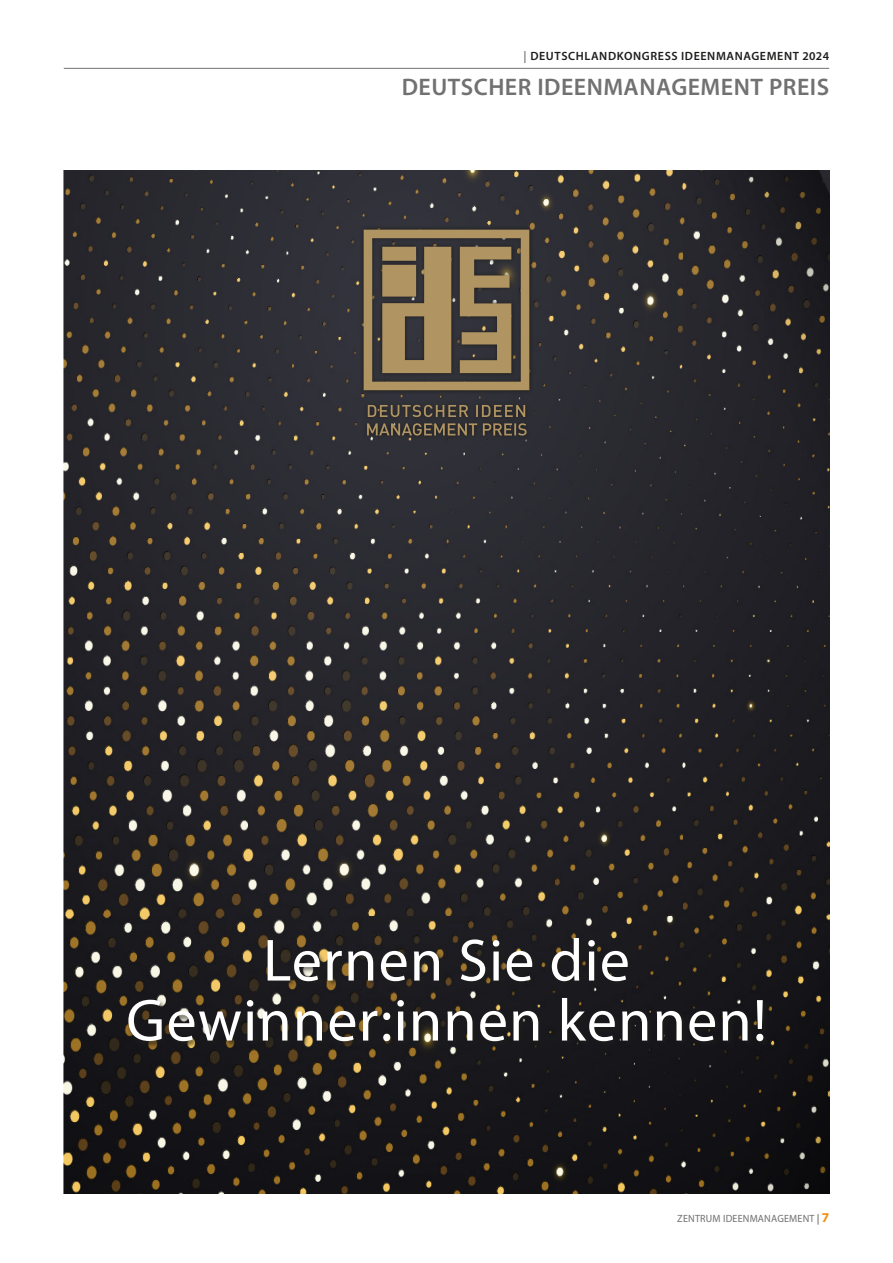
<style>
.page{position:relative;width:893px;height:1263px;background:#fff}
.page>*{position:absolute;margin:0;border:0;box-sizing:border-box;transform-origin:0 0}
.Text_Agenda{font:60px/60px "Myriad Pro";letter-spacing:.02em;color:#fff;text-align:center}
.Headline_grau{font:600 24px "Myriad Pro";letter-spacing:.02em;color:#727172}
.t1{font:600 12px "Myriad Pro";letter-spacing:.05em;color:#1d1d1b}
.t2{font:10.5px "Myriad Pro";letter-spacing:.02em;color:#70706f;scale:.96 1}
.s1{color:#727172}
.s2{font-weight:600}
.s3{font-weight:700;font-size:13.5px;color:#f28f11}
</style>
<div class="page">
<hr style="left:64px;top:68px;width:765px;height:1px;background:#727172">
<img style="left:64px;top:170px;width:619px;height:746px">
<img style="left:683px;top:170px;width:146px;height:746px">
<img style="left:64px;top:916px;width:765px;height:277px">
<svg style="left:359px;top:225px;width:175px;height:215px;fill:#2f2f36"></svg>
<svg style="left:367px;top:423px;width:263px;height:22px"></svg>
<svg style="left:364px;top:205px;width:271px;height:212px"></svg>
<div style="left:127px;top:936px;width:644px;height:113px;background:#1d1d1b"></div>
<p class="t1" style="left:523px;top:48px;width:307px"><span class="s1">|</span> DEUTSCHLANDKONGRESS IDEENMANAGEMENT 2024</p>
<p class="Headline_grau" style="left:402px;top:71px;width:429px">DEUTSCHER IDEENMANAGEMENT PREIS</p>
<p class="Text_Agenda" style="left:126px;top:929px;width:642px">Lernen Sie die<br>Gewinner:innen kennen!</p>
<p class="t2" style="left:677px;top:1212px;width:160px">ZENTRUM IDEENMANAGEMENT <span class="s2">|</span> <span class="s3">7</span></p>
</div>
